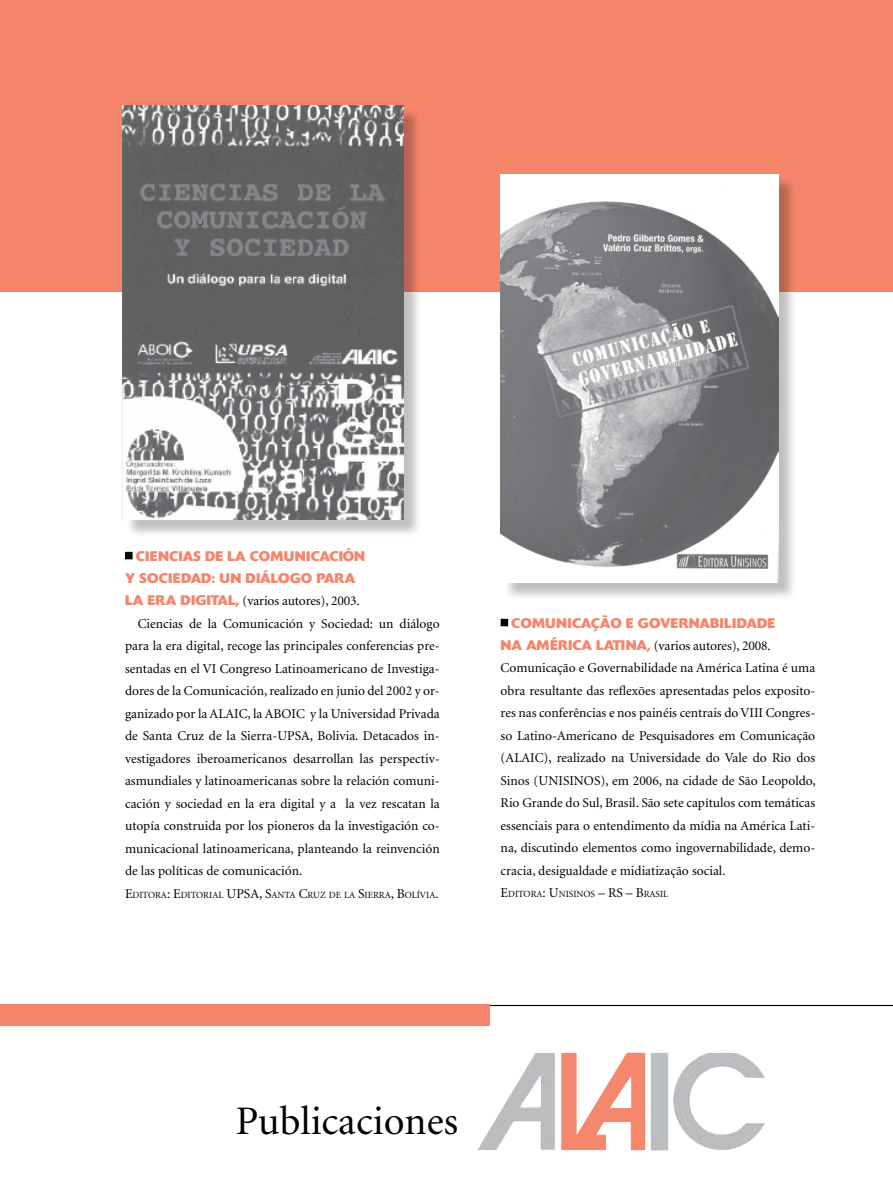
<style>
.page{position:relative;width:893px;height:1191px;background:#fff}
.page>*{position:absolute;margin:0;border:0;box-sizing:border-box;transform-origin:0 0}
.t1{font:40.5px "Minion";color:#000}
.t2{font:700 13.8px/21.8px "Delta";letter-spacing:.01em;color:#f5866c}
.t3{font:700 13.8px "Delta";letter-spacing:-.01em;color:#f5866c}
.t4{font:13.5px/22.5px "Minion";color:#000}
.t5{font:9.45px "Minion";color:#000}
.s1{font-family:"Delta";font-weight:700;font-size:13.8px;color:#f5866c}
.s2{font-size:13.5px}
</style>
<div class="page">
<div style="left:0;top:0;width:893px;height:291px;background:#f5866c"></div>
<hr style="left:337px;top:1005px;width:556px;height:1px;background:#000">
<div style="left:0;top:1004px;width:489px;height:21px;background:#f5866c"></div>
<div style="left:125px;top:552px;width:8px;height:7px;border:2px solid #000"></div>
<div style="left:501px;top:619px;width:7px;height:7px;border:2px solid #000"></div>
<div style="left:503px;top:177px;width:294px;height:424px;background:#000;opacity:.25"></div>
<img style="left:501px;top:174px;width:277px;height:408px">
<div style="left:125px;top:107px;width:298px;height:431px;background:#000;opacity:.25"></div>
<img style="left:123px;top:105px;width:281px;height:415px">
<img style="left:478px;top:1053px;width:287px;height:98px">
<div style="left:558px;top:1036px;width:89px;height:129px;background:#fff"></div>
<img style="left:561px;top:1052px;width:84px;height:98px">
<p class="t2" style="left:125px;top:545px;width:242px;text-indent:11px">CIENCIAS DE LA COMUNICACIÓN<br>Y SOCIEDAD: UN DIÁLOGO PARA</p>
<p class="t4" style="left:125px;top:590px;width:236px"><span class="s1">LA ERA DIGITAL,</span> (varios autores), 2003.</p>
<p class="t4" style="left:138px;top:612px;width:303px">Ciencias de la Comunicación y Sociedad: un diálogo</p>
<p class="t4" style="left:125px;top:635px;width:316px">para la era digital, recoge las principales conferencias pre-</p>
<p class="t4" style="left:125px;top:657px;width:316px">sentadas en el VI Congreso Latinoamericano de Investiga-</p>
<p class="t4" style="left:125px;top:680px;width:316px">dores de la Comunicación, realizado en junio del 2002 y or-</p>
<p class="t4" style="left:125px;top:702px;width:316px">ganizado por la ALAIC, la ABOIC y la Universidad Privada</p>
<p class="t4" style="left:125px;top:725px;width:316px">de Santa Cruz de la Sierra-UPSA, Bolivia. Detacados in-</p>
<p class="t4" style="left:125px;top:747px;width:316px">vestigadores iberoamericanos desarrollan las perspectiv-</p>
<p class="t4" style="left:125px;top:770px;width:316px">asmundiales y latinoamericanas sobre la relación comuni-</p>
<p class="t4" style="left:125px;top:792px;width:316px">cación y sociedad en la era digital y a la vez rescatan la</p>
<p class="t4" style="left:125px;top:815px;width:316px">utopía construida por los pioneros da la investigación co-</p>
<p class="t4" style="left:125px;top:837px;width:316px">municacional latinoamericana, planteando la reinvención</p>
<p class="t4" style="left:125px;top:860px;width:179px">de las políticas de comunicación.</p>
<p class="t5" style="left:125px;top:890px;width:315px"><span class="s2">E</span>DITORA<span class="s2">: E</span>DITORIAL <span class="s2">UPSA, S</span>ANTA <span class="s2">C</span>RUZ DE LA <span class="s2">S</span>IERRA<span class="s2">, B</span>OLÍVIA<span class="s2">.</span></p>
<p class="t3" style="left:511px;top:614px;width:266px">COMUNICAÇÃO E GOVERNABILIDADE</p>
<p class="t4" style="left:501px;top:634px;width:317px"><span class="s1">NA AMÉRICA LATINA,</span> (varios autores), 2008.<br>Comunicação e Governabilidade na América Latina é uma obra resultante das reflexões apresentadas pelos exposito&shy;res nas conferências e nos painéis centrais do VIII Congres&shy;so Latino-Americano de Pesquisadores em Comunicação (ALAIC), realizado na Universidade do Vale do Rio dos Sinos (UNISINOS), em 2006, na cidade de São Leopoldo, Rio Grande do Sul, Brasil. São sete capítulos com temáticas essenciais para o entendimento da mídia na América Lati&shy;na, discutindo elementos como ingovernabilidade, demo&shy;cracia, desigualdade e midiatização social.</p>
<p class="t5" style="left:501px;top:889px;width:169px"><span class="s2">E</span>DITORA<span class="s2">: U</span>NISINOS <span class="s2">– RS – B</span>RASIL</p>
<h1 class="t1" style="left:236px;top:1101px;width:224px">Publicaciones</h1>
</div>
